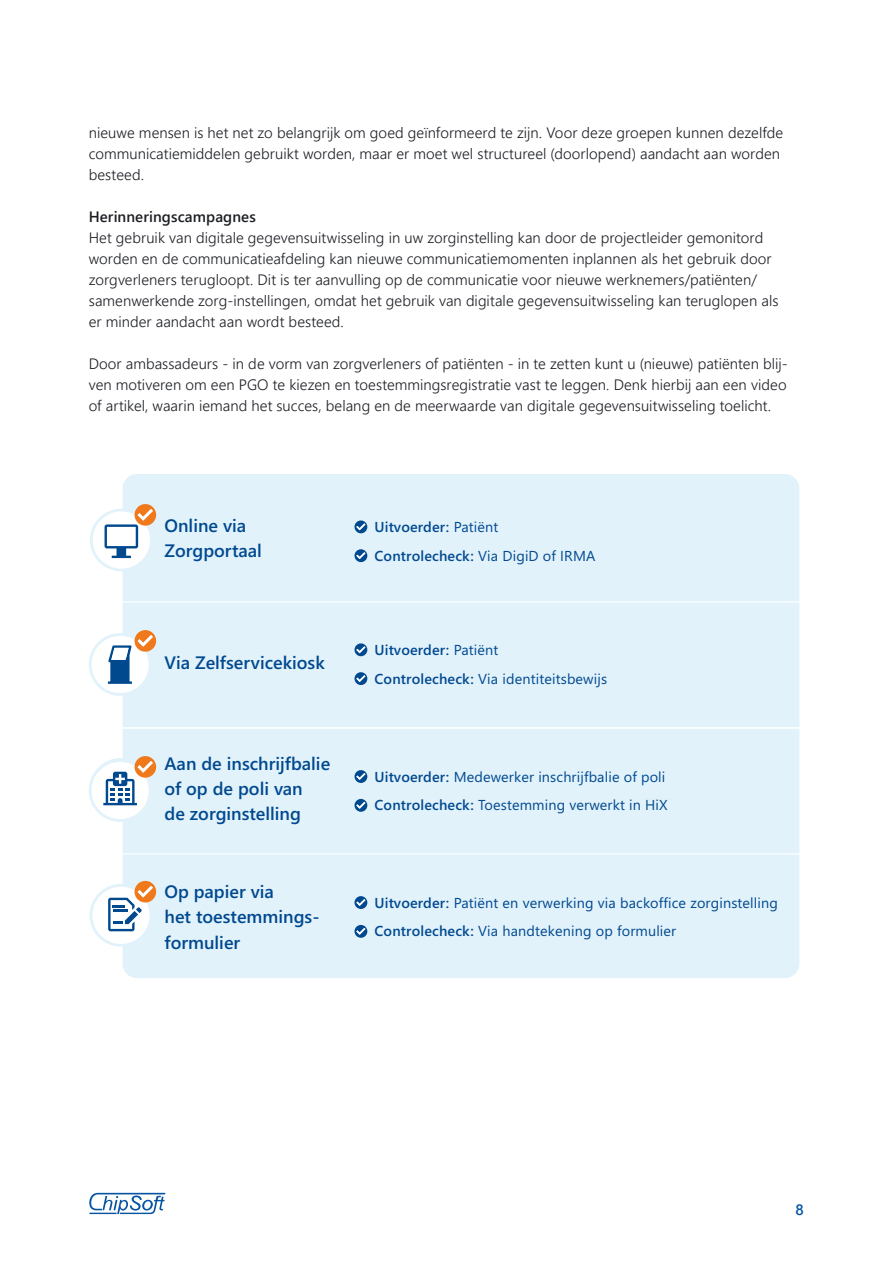
<style>
.page{position:relative;width:893px;height:1263px;background:#fff}
.page>*{position:absolute;margin:0;border:0;box-sizing:border-box;transform-origin:0 0}
.t1{font:600 18px/25.2px "Segoe UI";color:#01498f}
.t2{font:300 15px/21px "Segoe UI";letter-spacing:.005em;color:#1c1e24}
.t3{font:600 15px "Segoe UI";letter-spacing:.01em;color:#1c1e24}
.t4{font:600 15px "Segoe UI";color:#0053a4}
.t5{font:14.4px/28.8px "Segoe UI";letter-spacing:.01em;color:#01498f}
.t6{font:600 14.4px/28.8px "Segoe UI";letter-spacing:.01em;color:#01498f}
.s1{font-weight:400}
.s2{font-weight:600}
</style>
<div class="page">
<svg style="left:89px;top:1193px;width:76px;height:21px"></svg>
<div style="left:123px;top:474px;width:676px;height:504px;background:#e1f2fb;border-radius:14px"></div>
<svg style="left:354px;top:643px;width:13px;height:13px"></svg>
<svg style="left:354px;top:672px;width:13px;height:13px"></svg>
<svg style="left:354px;top:770px;width:13px;height:13px"></svg>
<svg style="left:354px;top:799px;width:13px;height:13px"></svg>
<svg style="left:354px;top:520px;width:13px;height:13px"></svg>
<svg style="left:354px;top:549px;width:13px;height:13px"></svg>
<div style="left:90px;top:634px;width:60px;height:60px;background:#fff;border-radius:50%"></div>
<div style="left:89px;top:633px;width:62px;height:63px;border:3px solid #e1f2fb;border-radius:50%"></div>
<hr style="left:123px;top:601px;width:681px;height:1px;background:#fff">
<svg style="left:91px;top:510px;width:60px;height:60px"></svg>
<div style="left:90px;top:509px;width:63px;height:62px;border:3px solid #e1f2fb;border-radius:50%"></div>
<svg style="left:105px;top:504px;width:51px;height:54px"></svg>
<div style="left:90px;top:760px;width:60px;height:60px;background:#fff;border-radius:50%"></div>
<div style="left:89px;top:759px;width:62px;height:63px;border:3px solid #e1f2fb;border-radius:50%"></div>
<hr style="left:123px;top:727px;width:681px;height:1px;background:#fff">
<div style="left:91px;top:885px;width:60px;height:60px;background:#fff;border-radius:50%"></div>
<div style="left:90px;top:884px;width:62px;height:63px;border:3px solid #e1f2fb;border-radius:50%"></div>
<svg style="left:354px;top:896px;width:13px;height:13px"></svg>
<svg style="left:354px;top:925px;width:13px;height:13px"></svg>
<hr style="left:123px;top:853px;width:681px;height:1px;background:#fff">
<svg style="left:108px;top:881px;width:48px;height:50px"></svg>
<svg style="left:108px;top:630px;width:48px;height:54px"></svg>
<svg style="left:103px;top:756px;width:53px;height:49px"></svg>
<p class="t2" style="left:89px;top:121px;width:696px">nieuwe mensen is het net zo belangrijk om goed geïnformeerd te zijn. Voor deze groepen kunnen dezelfde communicatiemiddelen gebruikt worden, maar er moet wel structureel (doorlopend) aandacht aan worden besteed.</p>
<p class="t3" style="left:89px;top:203px;width:169px">Herinneringscampagnes</p>
<p class="t2" style="left:89px;top:226px;width:691px">Het gebruik van digitale gegevensuitwisseling in uw zorginstelling kan door de projectleider gemonitord worden en de communicatieafdeling kan nieuwe communicatiemomenten inplannen als het gebruik door zorgverleners terugloopt. Dit is ter aanvulling op de communicatie voor nieuwe werknemers/patiënten/ samenwerkende zorg-instellingen, omdat het gebruik van digitale gegevensuitwisseling kan teruglopen als er minder aandacht aan wordt besteed.</p>
<p class="t2" style="left:89px;top:352px;width:700px;text-align:justify">Door ambassadeurs - in de vorm van zorgverleners of patiënten - in te zetten kunt u (nieuwe) patiënten blij&shy;ven motiveren om een PGO te kiezen en toestemmingsregistratie vast te leggen. Denk hierbij aan een video of artikel, waarin iemand het succes, belang en de meerwaarde van digitale gegevensuitwisseling toelicht.</p>
<p class="t1" style="left:165px;top:512px;width:99px">Online via<br>Zorgportaal</p>
<p class="t1" style="left:165px;top:648px;width:162px">Via Zelfservicekiosk</p>
<p class="t1" style="left:165px;top:749px;width:167px">Aan de inschrijfbalie of op de poli van<br>de zorginstelling</p>
<p class="t1" style="left:165px;top:878px;width:157px">Op papier via<br>het toestemmings&shy;formulier</p>
<p class="t6" style="left:375px;top:511px;width:222px">Uitvoerder: <span class="s1">Patiënt<br></span>Controlecheck: <span class="s1">Via DigiD of IRMA</span></p>
<p class="t5" style="left:375px;top:634px;width:234px"><span class="s2">Uitvoerder:</span> Patiënt<br><span class="s2">Controlecheck:</span> Via identiteitsbewijs</p>
<p class="t5" style="left:375px;top:761px;width:295px"><span class="s2">Uitvoerder:</span> Medewerker inschrijfbalie of poli<br><span class="s2">Controlecheck:</span> Toestemming verwerkt in HiX</p>
<p class="t5" style="left:375px;top:887px;width:405px"><span class="s2">Uitvoerder:</span> Patiënt en verwerking via backoffice zorginstelling<br><span class="s2">Controlecheck:</span> Via handtekening op formulier</p>
<p class="t4" style="left:795px;top:1196px;width:10px">8</p>
</div>
